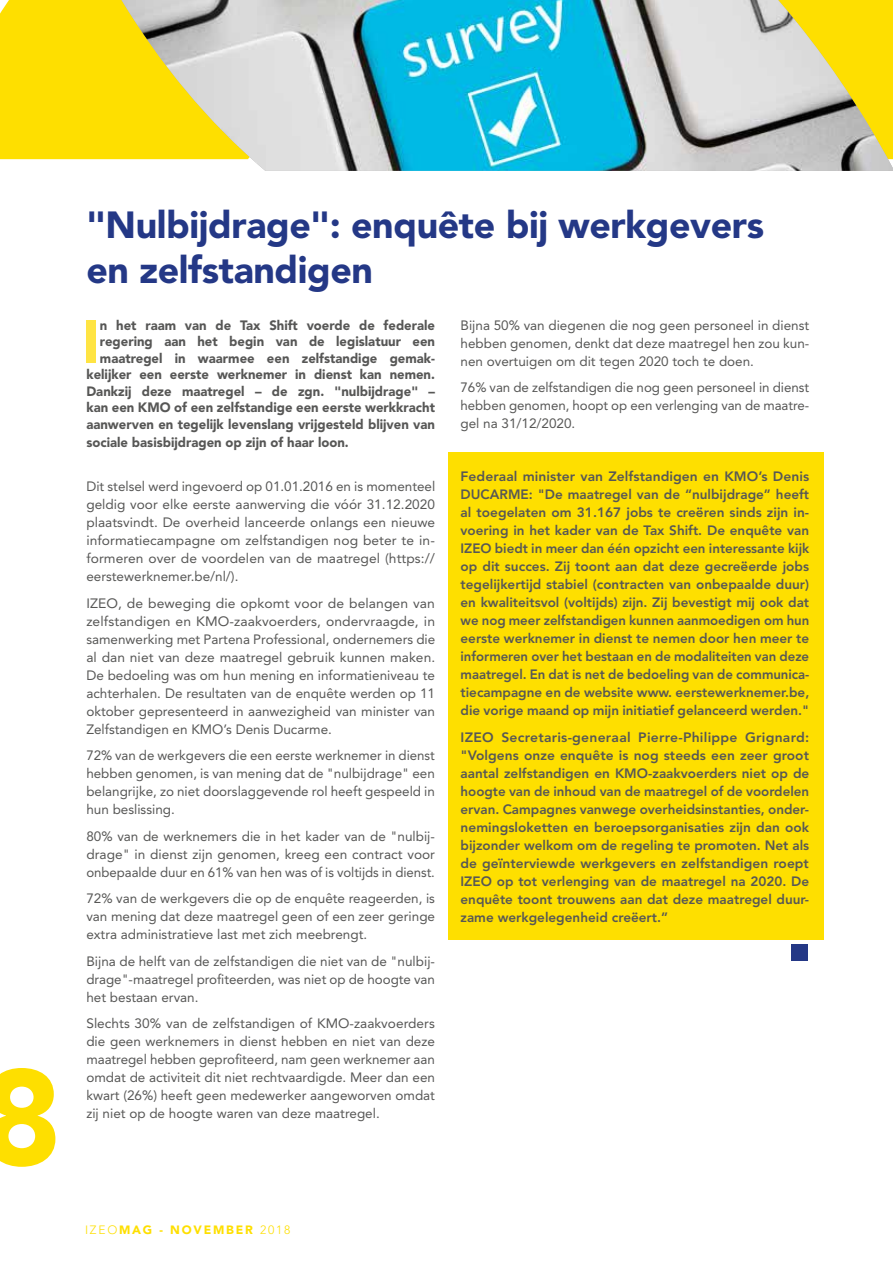
<style>
.page{position:relative;width:893px;height:1263px;background:#fff}
.page>*{position:absolute;margin:0;border:0;box-sizing:border-box;transform-origin:0 0}
.t1{font:900 135px "Avenir LT Std";color:#fedf00}
.t2{font:900 60.15px "Avenir LT Std";color:#ffe443}
.t3{font:900 37.5px/45px "Avenir LT Std";letter-spacing:-.01em;color:#243886}
.t4{font:13.5px/18px "Avenir LT Std";color:#575756;text-align:justify}
.t5{font:800 13.5px/18px "Avenir LT Std";color:#575756;text-align:justify}
.t6{font:900 13.5px/16.5px "Avenir LT Std";color:#575756;text-align:right}
.t7{font:900 12px "Avenir LT Std";letter-spacing:.15em;color:#fedf00}
.s1{font-weight:300}
</style>
<div class="page">
<div style="left:448px;top:452px;width:375px;height:488px;background:#fedf00"></div>
<div style="left:0;top:0;width:86px;height:159px;background:#fedf00"></div>
<div style="left:86px;top:0;width:36px;height:160px;background:#fedf00"></div>
<img style="left:122px;top:0;width:771px;height:171px">
<div style="left:792px;top:944px;width:16px;height:16px;background:#243886"></div>
<h1 class="t1" style="left:-18px;top:1036px;width:81px">8</h1>
<h3 class="t3" style="left:86px;top:203px;width:679px">"Nulbijdrage": enquête bij werkgevers en zelfstandigen</h3>
<p class="t6" style="left:86px;top:317px;width:350px">n het raam van de Tax Shift voerde de federale regering aan het begin van de legislatuur een maatregel in waarmee een zelfstandige gemak&shy;kelijker een eerste werknemer in dienst kan nemen.<br>Dankzij deze maatregel – de zgn. "nulbijdrage" – kan een KMO of een zelfstandige een eerste werkkracht aanwerven en tegelijk levenslang vrijgesteld blijven van</p>
<p class="t6" style="left:86px;top:434px;width:264px">sociale basisbijdragen op zijn of haar loon.</p>
<p class="t4" style="left:86px;top:478px;width:350px">Dit stelsel werd ingevoerd op 01.01.2016 en is momenteel geldig voor elke eerste aanwerving die vóór 31.12.2020 plaatsvindt. De overheid lanceerde onlangs een nieuwe informatiecampagne om zelfstandigen nog beter te in&shy;formeren over de voordelen van de maatregel (https:// eerstewerknemer.be/nl/).</p>
<p class="t4" style="left:86px;top:594px;width:350px">IZEO, de beweging die opkomt voor de belangen van zelfstandigen en KMO-zaakvoerders, ondervraagde, in samenwerking met Partena Professional, ondernemers die al dan niet van deze maatregel gebruik kunnen maken.<br>De bedoeling was om hun mening en informatieniveau te achterhalen. De resultaten van de enquête werden op 11 oktober gepresenteerd in aanwezigheid van minister van Zelfstandigen en KMO’s Denis Ducarme.</p>
<p class="t4" style="left:86px;top:747px;width:350px">72% van de werkgevers die een eerste werknemer in dienst hebben genomen, is van mening dat de "nulbijdrage" een belangrijke, zo niet doorslaggevende rol heeft gespeeld in hun beslissing.</p>
<p class="t4" style="left:86px;top:827px;width:350px">80% van de werknemers die in het kader van de "nulbij&shy;drage" in dienst zijn genomen, kreeg een contract voor onbepaalde duur en 61% van hen was of is voltijds in dienst.</p>
<p class="t4" style="left:86px;top:890px;width:350px">72% van de werkgevers die op de enquête reageerden, is van mening dat deze maatregel geen of een zeer geringe extra administratieve last met zich meebrengt.</p>
<p class="t4" style="left:86px;top:952px;width:350px">Bijna de helft van de zelfstandigen die niet van de "nulbij&shy;drage"-maatregel profiteerden, was niet op de hoogte van het bestaan ervan.</p>
<p class="t4" style="left:86px;top:1015px;width:350px">Slechts 30% van de zelfstandigen of KMO-zaakvoerders die geen werknemers in dienst hebben en niet van deze maatregel hebben geprofiteerd, nam geen werknemer aan omdat de activiteit dit niet rechtvaardigde. Meer dan een kwart (26%) heeft geen medewerker aangeworven omdat zij niet op de hoogte waren van deze maatregel.</p>
<h2 class="t2" style="left:82px;top:305px;width:19px">I</h2>
<p class="t4" style="left:461px;top:316px;width:350px">Bijna 50% van diegenen die nog geen personeel in dienst hebben genomen, denkt dat deze maatregel hen zou kun&shy;nen overtuigen om dit tegen 2020 toch te doen.</p>
<p class="t4" style="left:461px;top:379px;width:350px">76% van de zelfstandigen die nog geen personeel in dienst hebben genomen, hoopt op een verlenging van de maatre&shy;gel na 31/12/2020.</p>
<p class="t5" style="left:461px;top:468px;width:350px">Federaal minister van Zelfstandigen en KMO’s Denis DUCARME: "De maatregel van de “nulbijdrage” heeft al toegelaten om 31.167 jobs te creëren sinds zijn in&shy;voering in het kader van de Tax Shift. De enquête van IZEO biedt in meer dan één opzicht een interessante kijk op dit succes. Zij toont aan dat deze gecreëerde jobs tegelijkertijd stabiel (contracten van onbepaalde duur) en kwaliteitsvol (voltijds) zijn. Zij bevestigt mij ook dat we nog meer zelfstandigen kunnen aanmoedigen om hun eerste werknemer in dienst te nemen door hen meer te informeren over het bestaan en de modaliteiten van deze maatregel. En dat is net de bedoeling van de communica&shy;tiecampagne en de website www. eerstewerknemer.be, die vorige maand op mijn initiatief gelanceerd werden."</p>
<p class="t5" style="left:461px;top:728px;width:350px">IZEO Secretaris-generaal Pierre-Philippe Grignard: "Volgens onze enquête is nog steeds een zeer groot aantal zelfstandigen en KMO-zaakvoerders niet op de hoogte van de inhoud van de maatregel of de voordelen ervan. Campagnes vanwege overheidsinstanties, onder&shy;nemingsloketten en beroepsorganisaties zijn dan ook bijzonder welkom om de regeling te promoten. Net als de geïnterviewde werkgevers en zelfstandigen roept IZEO op tot verlenging van de maatregel na 2020. De enquête toont trouwens aan dat deze maatregel duur&shy;zame werkgelegenheid creëert.”</p>
<p class="t7" style="left:85px;top:1222px;width:207px"><span class="s1">IZEO</span>MAG - NOVEMBER <span class="s1">2018</span></p>
</div>
